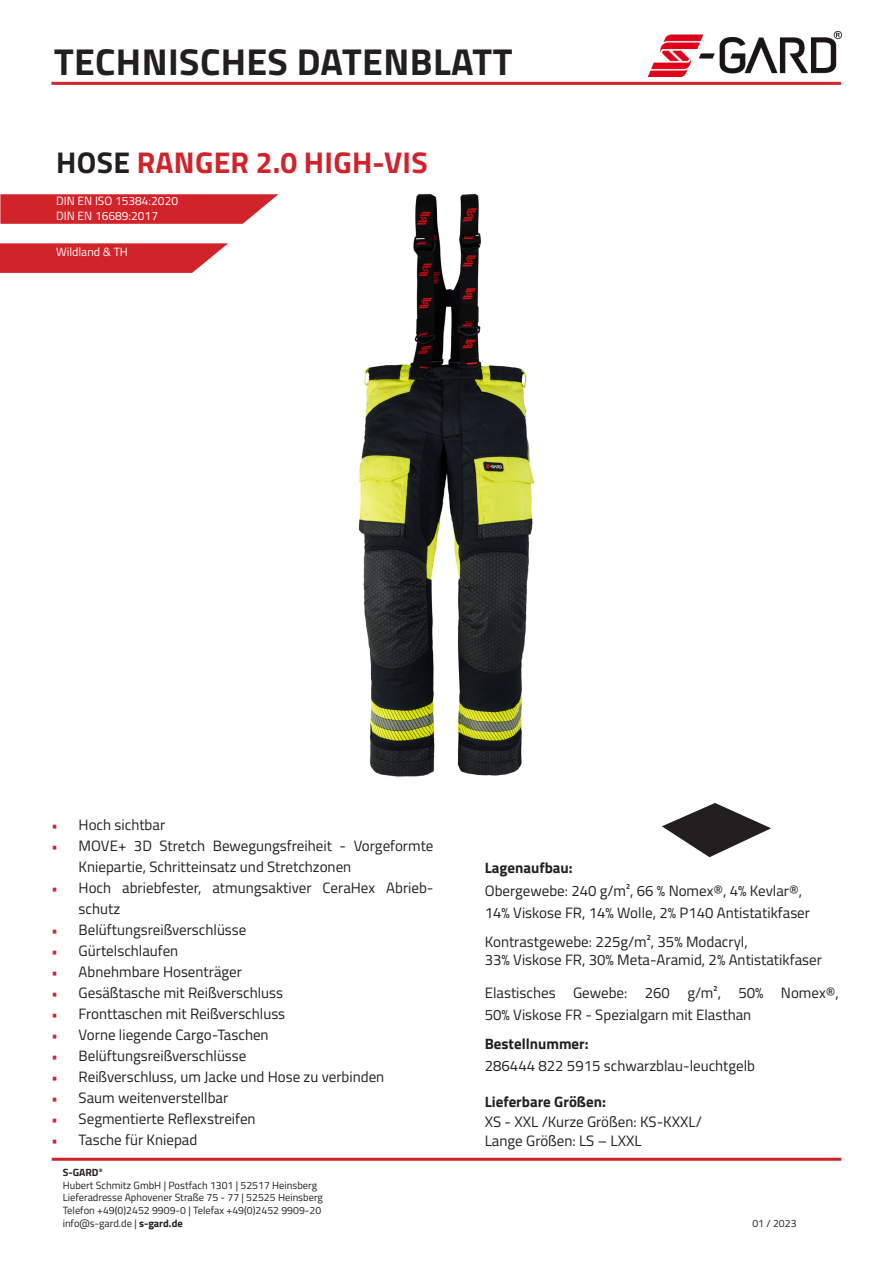
<style>
.page{position:relative;width:893px;height:1263px;background:#fff}
.page>*{position:absolute;margin:0;border:0;box-sizing:border-box;transform-origin:0 0}
.Unterüberschrift{font:700 37.5px "Titillium";letter-spacing:.01em;color:#231f20}
.Unterüberschrift-2{font:700 30px "Titillium";letter-spacing:.01em;color:#d1232a}
.Unterüberschrift-3{font:15px/21px "Titillium";color:#231f20}
.Fließtext{font:15px/22.5px "Titillium";color:#231f20}
.Unterüberschrift-4{font:700 15px "Titillium";color:#231f20}
.Unterüberschrift-5{font:12px "Titillium";color:#fff}
.Fließtext-2{font:12px "Titillium";color:#fff}
.Unterüberschrift-6{font:10.5px "Titillium";color:#231f20}
.Unterüberschrift-7{font:700 10.5px "Titillium";color:#231f20}
.s1{color:#231f20}
.s2{font-size:13.5px;color:#d1232a}
.s3{font-weight:700}
</style>
<div class="page">
<img style="left:358px;top:193px;width:177px;height:584px">
<svg style="left:0;top:194px;width:279px;height:30px;background:#d4343b"></svg>
<hr style="left:51px;top:82px;width:790px;height:3px;background:#d1232a">
<img style="left:648px;top:32px;width:193px;height:45px">
<svg style="left:0;top:243px;width:228px;height:30px;background:#d5373d"></svg>
<hr style="left:52px;top:1158px;width:789px;height:3px;background:#d1232a">
<svg style="left:662px;top:803px;width:109px;height:54px"></svg>
<p class="Unterüberschrift" style="left:54px;top:33px;width:460px">TECHNISCHES DATENBLATT</p>
<p class="Unterüberschrift-2" style="left:56px;top:139px;width:373px"><span class="s1">HOSE</span> RANGER 2.0 HIGH-VIS</p>
<p class="Unterüberschrift-5" style="left:56px;top:192px;width:123px">DIN EN ISO 15384:2020</p>
<p class="Fließtext-2" style="left:56px;top:207px;width:103px">DIN EN 16689:2017</p>
<p class="Unterüberschrift-5" style="left:56px;top:243px;width:73px">Wildland &amp; TH</p>
<p class="Unterüberschrift-3" style="left:52px;top:813px;width:115px"><span class="s2">•</span> Hoch sichtbar</p>
<p class="Unterüberschrift-3" style="left:79px;top:834px;width:356px;text-indent:-27px"><span class="s2">•</span> MOVE+ 3D Stretch Bewegungsfreiheit - Vorgeformte<br>Kniepartie, Schritteinsatz und Stretchzonen</p>
<p class="Unterüberschrift-3" style="left:79px;top:876px;width:356px;text-indent:-27px"><span class="s2">•</span> Hoch abriebfester, atmungsaktiver CeraHex Abrieb&shy;schutz</p>
<p class="Unterüberschrift-3" style="left:52px;top:918px;width:196px"><span class="s2">•</span> Belüftungsreißverschlüsse</p>
<p class="Unterüberschrift-3" style="left:52px;top:939px;width:128px"><span class="s2">•</span> Gürtelschlaufen</p>
<p class="Unterüberschrift-3" style="left:52px;top:960px;width:192px"><span class="s2">•</span> Abnehmbare Hosenträger</p>
<p class="Unterüberschrift-3" style="left:52px;top:981px;width:233px"><span class="s2">•</span> Gesäßtasche mit Reißverschluss</p>
<p class="Unterüberschrift-3" style="left:52px;top:1002px;width:235px"><span class="s2">•</span> Fronttaschen mit Reißverschluss</p>
<p class="Unterüberschrift-3" style="left:52px;top:1023px;width:219px"><span class="s2">•</span> Vorne liegende Cargo-Taschen</p>
<p class="Unterüberschrift-3" style="left:52px;top:1044px;width:196px"><span class="s2">•</span> Belüftungsreißverschlüsse</p>
<p class="Unterüberschrift-3" style="left:52px;top:1065px;width:334px"><span class="s2">•</span> Reißverschluss, um Jacke und Hose zu verbinden</p>
<p class="Unterüberschrift-3" style="left:52px;top:1086px;width:178px"><span class="s2">•</span> Saum weitenverstellbar</p>
<p class="Unterüberschrift-3" style="left:52px;top:1107px;width:205px"><span class="s2">•</span> Segmentierte Reflexstreifen</p>
<p class="Unterüberschrift-3" style="left:52px;top:1128px;width:147px"><span class="s2">•</span> Tasche für Kniepad</p>
<p class="Unterüberschrift-4" style="left:485px;top:856px;width:89px">Lagenaufbau:</p>
<p class="Unterüberschrift-3" style="left:485px;top:878px;width:327px;line-height:22.5px">Obergewebe: 240 g/m², 66 % Nomex®, 4% Kevlar®,<br>14% Viskose FR, 14% Wolle, 2% P140 Antistatikfaser</p>
<p class="Fließtext" style="left:485px;top:929px;width:264px">Kontrastgewebe: 225g/m², 35% Modacryl,</p>
<p class="Fließtext" style="left:485px;top:947px;width:339px">33% Viskose FR, 30% Meta-Aramid, 2% Antistatikfaser</p>
<p class="Fließtext" style="left:485px;top:980px;width:356px">Elastisches Gewebe: 260 g/m², 50% Nomex®,<br>50% Viskose FR - Spezialgarn mit Elasthan</p>
<p class="Unterüberschrift-4" style="left:485px;top:1032px;width:105px">Bestellnummer:</p>
<p class="Fließtext" style="left:485px;top:1054px;width:272px">286444 822 5915 schwarzblau-leuchtgelb</p>
<p class="Unterüberschrift-4" style="left:485px;top:1090px;width:123px">Lieferbare Größen:</p>
<p class="Unterüberschrift-3" style="left:485px;top:1110px;width:219px">XS - XXL /Kurze Größen: KS-KXXL/</p>
<p class="Unterüberschrift-3" style="left:485px;top:1129px;width:158px">Lange Größen: LS – LXXL</p>
<p class="Unterüberschrift-7" style="left:63px;top:1164px;width:41px">S-GARD<sup>®</sup></p>
<p class="Unterüberschrift-6" style="left:63px;top:1177px;width:256px">Hubert Schmitz GmbH | Postfach 1301 | 52517 Heinsberg</p>
<p class="Unterüberschrift-6" style="left:63px;top:1190px;width:262px">Lieferadresse Aphovener Straße 75 - 77 | 52525 Heinsberg</p>
<p class="Unterüberschrift-6" style="left:63px;top:1202px;width:260px">Telefon +49(0)2452 9909-0 | Telefax +49(0)2452 9909-20</p>
<p class="Unterüberschrift-6" style="left:63px;top:1215px;width:122px">info@s-gard.de | <span class="s3">s-gard.de</span></p>
<p class="Unterüberschrift-6" style="left:752px;top:1215px;width:46px">01 / 2023</p>
</div>
